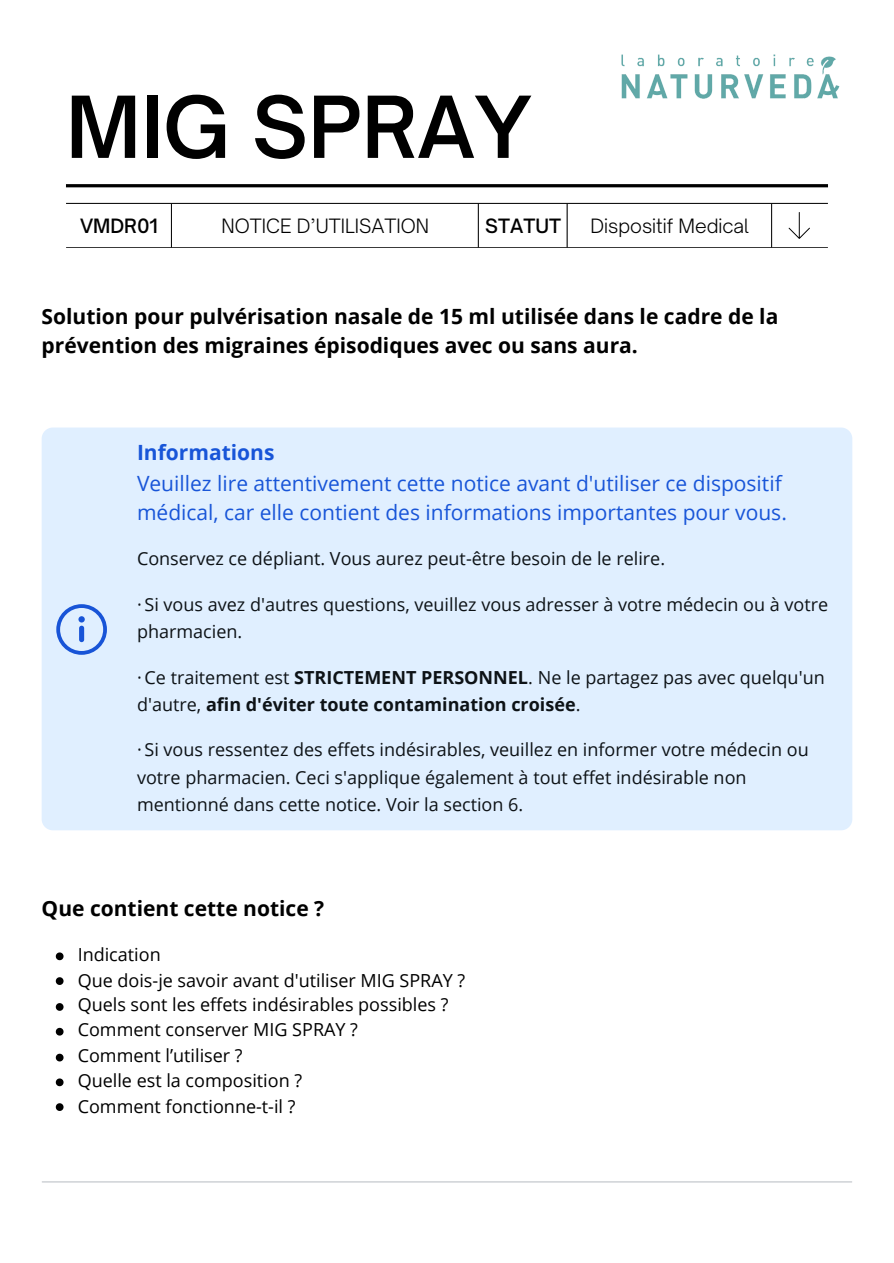
<style>
.page{position:relative;width:894px;height:1263px;background:#fff}
.page>*{position:absolute;margin:0;border:0;box-sizing:border-box;transform-origin:0 0}
.t1{font:600 81.6px "Open Sauce One";color:#000}
.t2{font:21px/29.8px "Open Sans";color:#1855d8}
.t3{font:700 21px/29.2px "Open Sans";color:#000}
.t4{font:300 18.9px "Open Sauce One";color:#000}
.t5{font:500 18.9px "Open Sauce One";color:#000}
.t6{font:18px/27.6px "Open Sans";color:#0d1216}
.t7{font:18px "Open Sans";color:#000}
.t8{font:700 18px/27px "Open Sans";color:#0d1216}
.s1{font-weight:700}
.s2{font-weight:400}
</style>
<div class="page">
<hr style="left:66px;top:184px;width:761px;height:3px;background:#000">
<hr style="left:171px;top:204px;width:1px;height:43px;background:#000">
<hr style="left:478px;top:204px;width:1px;height:43px;background:#000">
<hr style="left:566px;top:204px;width:1px;height:43px;background:#000">
<hr style="left:771px;top:204px;width:1px;height:43px;background:#000">
<hr style="left:66px;top:203px;width:761px;height:1px;background:#000">
<hr style="left:66px;top:247px;width:761px;height:1px;background:#000">
<svg style="left:788px;top:212px;width:21px;height:27px"></svg>
<img style="left:621px;top:54px;width:219px;height:45px">
<div style="left:42px;top:428px;width:810px;height:402px;background:#e0efff"></div>
<svg style="left:56px;top:604px;width:51px;height:51px;background:#acc7f4"></svg>
<svg style="left:56px;top:952px;width:7px;height:8px"></svg>
<svg style="left:56px;top:977px;width:7px;height:8px"></svg>
<svg style="left:56px;top:1003px;width:7px;height:8px"></svg>
<svg style="left:56px;top:1028px;width:7px;height:7px"></svg>
<svg style="left:56px;top:1054px;width:7px;height:7px"></svg>
<svg style="left:56px;top:1078px;width:7px;height:8px"></svg>
<svg style="left:56px;top:1103px;width:7px;height:8px"></svg>
<hr style="left:42px;top:1181px;width:809px;height:1px;background:#bfc3c8">
<p class="t1" style="left:66px;top:76px;width:467px">MIG SPRAY</p>
<p class="t5" style="left:80px;top:214px;width:79px">VMDR01</p>
<p class="t4" style="left:221px;top:214px;width:209px">NOTICE D’UTILISATION</p>
<p class="t5" style="left:485px;top:214px;width:77px">STATUT</p>
<p class="t4" style="left:590px;top:214px;width:160px">Dispositif Medical</p>
<h1 class="t3" style="left:42px;top:301px;width:738px">Solution pour pulvérisation nasale de 15 ml utilisée dans le cadre de la prévention des migraines épisodiques avec ou sans aura.</h1>
<h1 class="t2" style="left:137px;top:437px;width:651px"><span class="s1">Informations<br></span>Veuillez lire attentivement cette notice avant d'utiliser ce dispositif médical, car elle contient des informations importantes pour vous.</h1>
<p class="t6" style="left:137px;top:544px;width:529px">Conservez ce dépliant. Vous aurez peut-être besoin de le relire.</p>
<p class="t6" style="left:137px;top:590px;width:692px;line-height:27px">· Si vous avez d'autres questions, veuillez vous adresser à votre médecin ou à votre pharmacien.</p>
<p class="t8" style="left:137px;top:664px;width:689px"><span class="s2">·Ce traitement est</span> STRICTEMENT PERSONNEL<span class="s2">. Ne le partagez pas avec quelqu'un d'autre,</span> afi n d'éviter toute contamination croisée<span class="s2">.</span></p>
<p class="t6" style="left:137px;top:735px;width:673px">· Si vous ressentez des effets indésirables, veuillez en informer votre médecin ou votre pharmacien. Ceci s'applique également à tout effet indésirable non mentionné dans cette notice. Voir la section 6.</p>
<h1 class="t3" style="left:42px;top:893px;width:284px">Que contient cette notice ?</h1>
<p class="t7" style="left:78px;top:942px;width:84px">Indication</p>
<p class="t7" style="left:78px;top:967px;width:389px">Que dois-je savoir avant d'utiliser MIG SPRAY ?</p>
<p class="t7" style="left:78px;top:992px;width:372px">Quels sont les effets indésirables possibles ?</p>
<p class="t7" style="left:78px;top:1017px;width:282px">Comment conserver MIG SPRAY ?</p>
<p class="t7" style="left:78px;top:1043px;width:166px">Comment l’utiliser ?</p>
<p class="t7" style="left:78px;top:1068px;width:226px">Quelle est la composition ?</p>
<p class="t7" style="left:78px;top:1093px;width:219px">Comment fonctionne-t-il ?</p>
</div>
